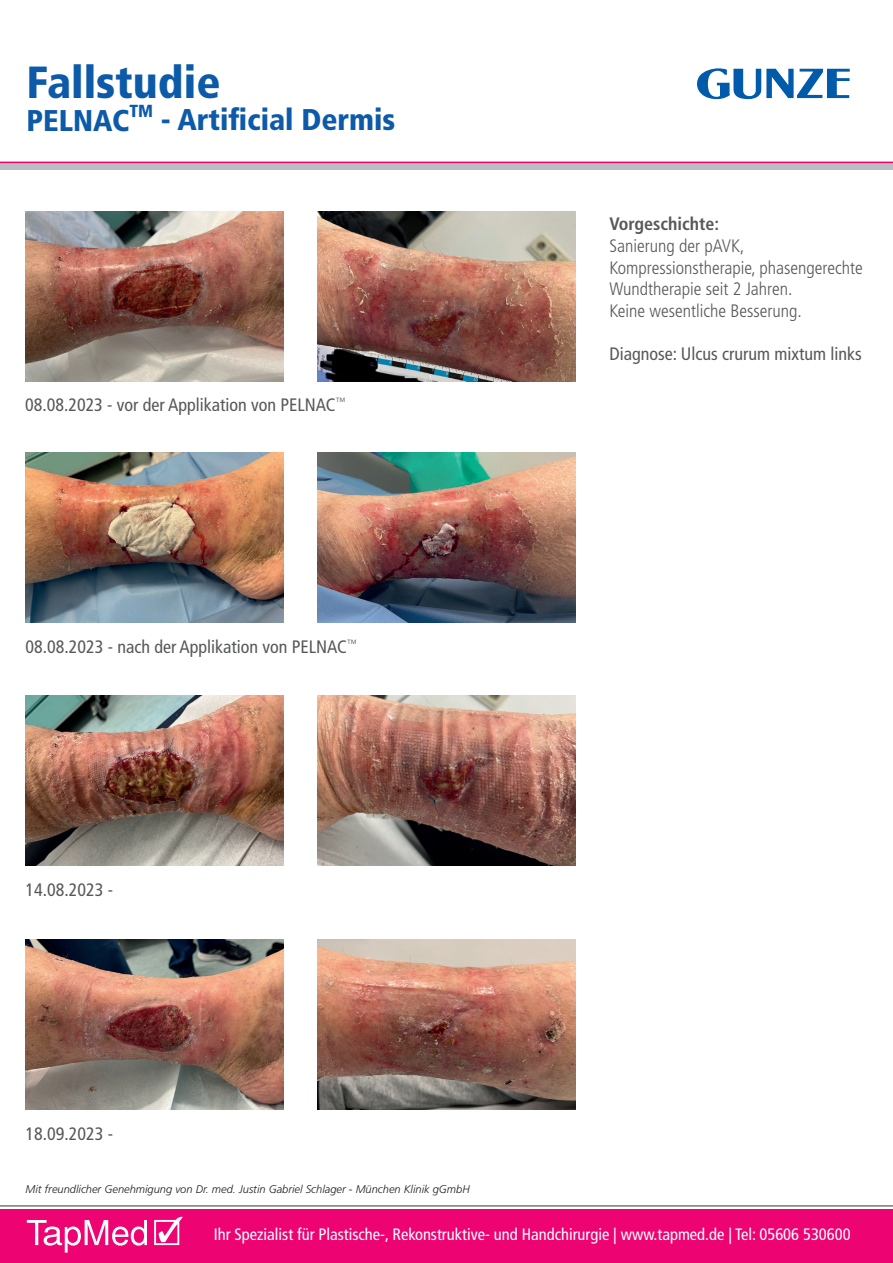
<style>
.page{position:relative;width:893px;height:1263px;background:#fff}
.page>*{position:absolute;margin:0;border:0;box-sizing:border-box;transform-origin:0 0}
.t1{font:900 condensed 45px "Frutiger LT Std";color:#0c5aa8}
.t2{font:900 condensed 30px "Frutiger LT Std";color:#0c5aa8}
.t3{font:condensed 18px "Frutiger LT Std";color:#57585a}
.t4{font:300 condensed 18px/21.6px "Frutiger LT Std";color:#57585a}
.t5{font:700 condensed 18px "Frutiger LT Std";color:#57585a}
.t6{font:condensed 16.5px "Frutiger LT Std";color:#fff}
.t7{font:italic 300 11.1px "Frutiger LT Std";color:#231f20}
</style>
<div class="page">
<svg style="left:0;top:163px;width:893px;height:7px;background:#bcbabe"></svg>
<div style="left:0;top:1210px;width:893px;height:53px;background:#ed0372"></div>
<hr style="left:0;top:162px;width:893px;height:1px;background:#ed0372">
<svg style="left:154px;top:1217px;width:29px;height:28px"></svg>
<svg style="left:27px;top:1220px;width:120px;height:32px"></svg>
<hr style="left:0;top:1205px;width:893px;height:1px;background:#76787b">
<svg style="left:697px;top:68px;width:153px;height:32px"></svg>
<img style="left:26px;top:211px;width:257px;height:170px">
<img style="left:317px;top:211px;width:258px;height:170px">
<img style="left:26px;top:453px;width:257px;height:170px">
<img style="left:317px;top:453px;width:258px;height:170px">
<img style="left:26px;top:695px;width:257px;height:170px">
<img style="left:317px;top:695px;width:258px;height:170px">
<img style="left:26px;top:939px;width:257px;height:170px">
<img style="left:317px;top:939px;width:258px;height:170px">
<h1 class="t1" style="left:27px;top:55px;width:195px">Fallstudie</h1>
<h2 class="t2" style="left:27px;top:101px;width:370px">PELNAC<sup>TM</sup> - Artificial Dermis</h2>
<p class="t3" style="left:25px;top:395px;width:322px">08.08.2023 - vor der Applikation von PELNAC<sup>™</sup></p>
<p class="t3" style="left:26px;top:637px;width:333px">08.08.2023 - nach der Applikation von PELNAC<sup>™</sup></p>
<p class="t3" style="left:26px;top:879px;width:89px">14.08.2023 -</p>
<p class="t3" style="left:26px;top:1123px;width:89px">18.09.2023 -</p>
<p class="t7" style="left:25px;top:1183px;width:446px">Mit freundlicher Genehmigung von Dr. med. Justin Gabriel Schlager - München Klinik gGmbH</p>
<p class="t5" style="left:609px;top:213px;width:111px">Vorgeschichte:</p>
<p class="t4" style="left:609px;top:235px;width:255px">Sanierung der pAVK,<br>Kompressionstherapie, phasengerechte<br>Wundtherapie seit 2 Jahren.<br>Keine wesentliche Besserung.</p>
<p class="t3" style="left:609px;top:343px;width:254px">Diagnose: Ulcus crurum mixtum links</p>
<p class="t6" style="left:214px;top:1224px;width:638px">Ihr Spezialist für Plastische-, Rekonstruktive- und Handchirurgie | www.tapmed.de | Tel: 05606 530600</p>
</div>
